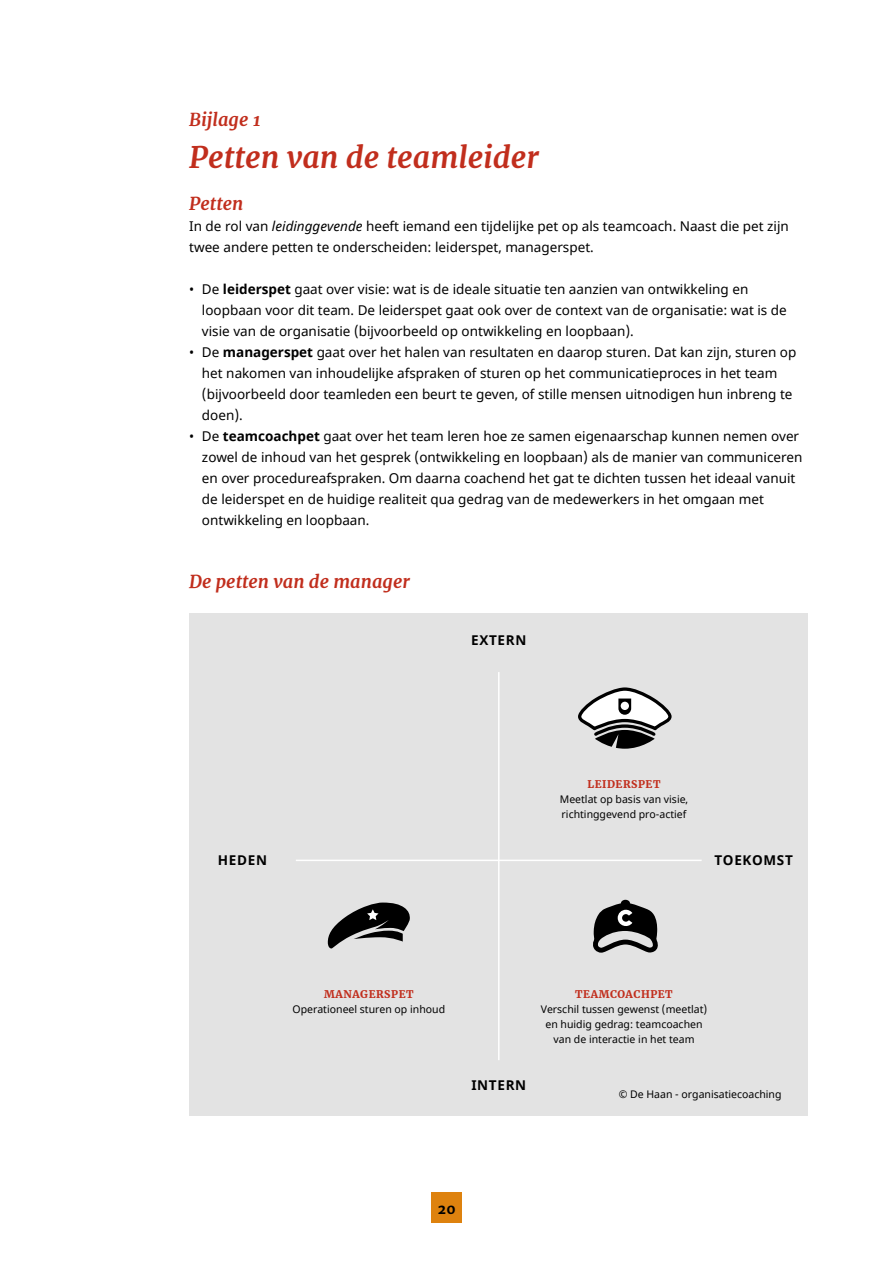
<style>
.page{position:relative;width:893px;height:1263px;background:#fff}
.page>*{position:absolute;margin:0;border:0;box-sizing:border-box;transform-origin:0 0}
.t1{font:italic 700 30px "Merriweather";color:#c12e1d}
.t2{font:italic 700 18px "Merriweather";color:#c12e1d}
.t3{font:13.5px/21px "Noto Sans";color:#000}
.t4{font:700 13.5px "Noto Sans";letter-spacing:.05em;color:#000}
.t5{font:700 13.5px "Merriweather Sans";color:#000}
.t6{font:10.5px/15px "Noto Sans";color:#000}
.t7{font:700 10.5px "Merriweather";letter-spacing:.05em;color:#c12e1d}
.s1{font-style:italic}
.s2{font-weight:700}
</style>
<div class="page">
<div style="left:431px;top:1192px;width:31px;height:31px;background:#de820e"></div>
<div style="left:189px;top:613px;width:619px;height:503px;background:#e3e3e3"></div>
<hr style="left:296px;top:859px;width:406px;height:2px;background:#fff">
<hr style="left:498px;top:672px;width:2px;height:388px;background:#fff">
<svg style="left:578px;top:687px;width:94px;height:62px"></svg>
<div style="left:621px;top:702px;width:8px;height:8px;background:#fff;border-radius:50%"></div>
<svg style="left:593px;top:900px;width:65px;height:53px"></svg>
<svg style="left:328px;top:902px;width:82px;height:46px"></svg>
<h2 class="t2" style="left:189px;top:107px;width:73px">Bijlage 1</h2>
<h1 class="t1" style="left:189px;top:137px;width:351px">Petten van de teamleider</h1>
<h2 class="t2" style="left:189px;top:191px;width:56px">Petten</h2>
<p class="t3" style="left:189px;top:216px;width:601px">In de rol van <span class="s1">leidinggevende</span> heeft iemand een tijdelijke pet op als teamcoach. Naast die pet zijn twee andere petten te onderscheiden: leiderspet, managerspet.</p>
<p class="t3" style="left:202px;top:279px;width:586px;text-indent:-13px">• De <span class="s2">leiderspet</span> gaat over visie: wat is de ideale situatie ten aanzien van ontwikkeling en loopbaan voor dit team. De leiderspet gaat ook over de context van de organisatie: wat is de visie van de organisatie (bijvoorbeeld op ontwikkeling en loopbaan).</p>
<p class="t3" style="left:202px;top:342px;width:596px;text-indent:-13px">• De <span class="s2">managerspet</span> gaat over het halen van resultaten en daarop sturen. Dat kan zijn, sturen op het nakomen van inhoudelijke afspraken of sturen op het communicatieproces in het team (bijvoorbeeld door teamleden een beurt te geven, of stille mensen uitnodigen hun inbreng te doen).</p>
<p class="t3" style="left:202px;top:426px;width:602px;text-indent:-13px">• De <span class="s2">teamcoachpet</span> gaat over het team leren hoe ze samen eigenaarschap kunnen nemen over zowel de inhoud van het gesprek (ontwikkeling en loopbaan) als de manier van communiceren en over procedureafspraken. Om daarna coachend het gat te dichten tussen het ideaal vanuit de leiderspet en de huidige realiteit qua gedrag van de medewerkers in het omgaan met ontwikkeling en loopbaan.</p>
<h2 class="t2" style="left:189px;top:569px;width:222px">De petten van de manager</h2>
<p class="t4" style="left:471px;top:630px;width:57px">EXTERN</p>
<p class="t7" style="left:587px;top:777px;width:75px">LEIDERSPET</p>
<p class="t6" style="left:560px;top:792px;width:130px">Meetlat op basis van visie, richtinggevend pro-actief</p>
<p class="t4" style="left:218px;top:850px;width:51px">HEDEN</p>
<p class="t4" style="left:715px;top:850px;width:80px">TOEKOMST</p>
<p class="t7" style="left:324px;top:987px;width:91px">MANAGERSPET</p>
<p class="t6" style="left:293px;top:1002px;width:154px">Operationeel sturen op inhoud</p>
<p class="t4" style="left:471px;top:1075px;width:56px">INTERN</p>
<p class="t7" style="left:575px;top:987px;width:99px">TEAMCOACHPET</p>
<p class="t6" style="left:541px;top:1002px;width:168px;text-align:center">Verschil tussen gewenst (meetlat) en huidig gedrag: teamcoachen van de interactie in het team</p>
<p class="t6" style="left:619px;top:1087px;width:164px">© De Haan - organisatiecoaching</p>
<p class="t5" style="left:437px;top:1200px;width:20px">20</p>
</div>
